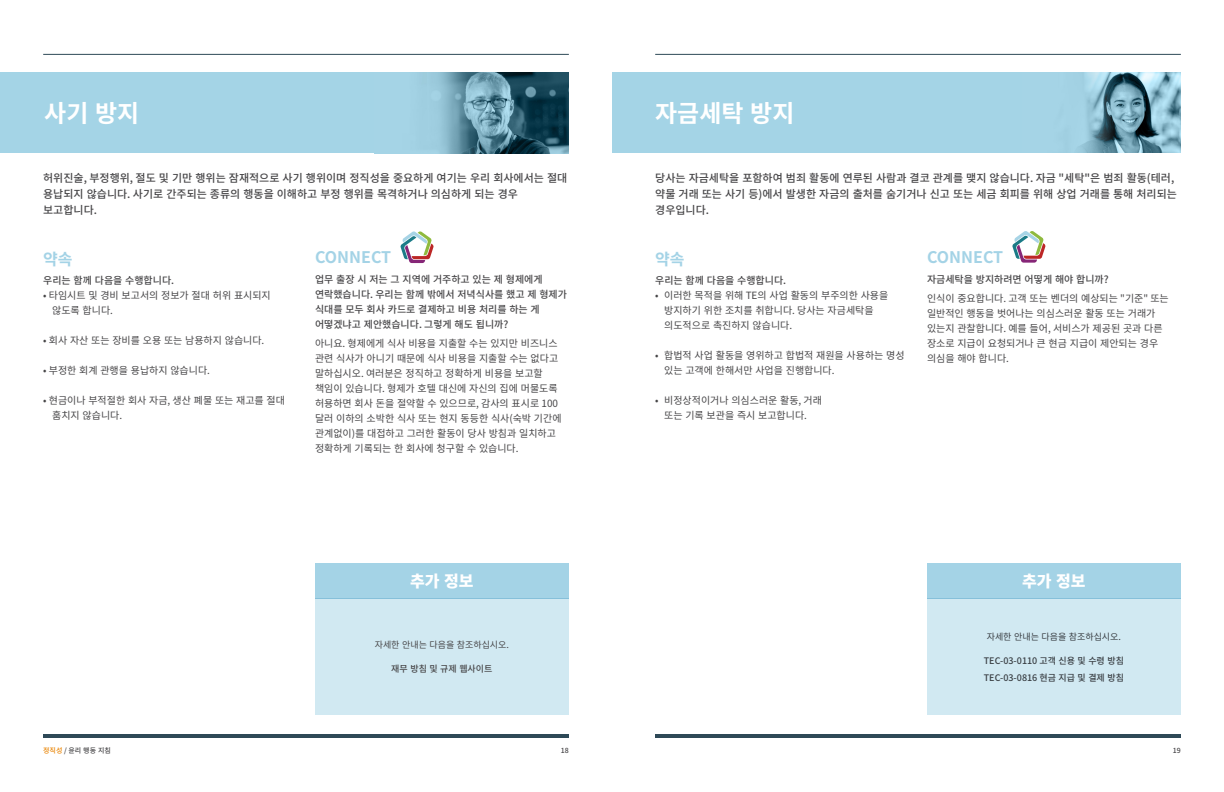
<style>
.page{position:relative;width:1224px;height:792px;background:#fff}
.page>*{position:absolute;margin:0;border:0;box-sizing:border-box;transform-origin:0 0}
.t1{font:700 24px "Noto Sans CJ Kkr";color:#fff}
.t2{font:700 16px "Noto Sans CJ Kkr";color:#a4d3e6}
.t3{font:900 16px "Noto Sans CJ Kkr";color:#fff}
.t4{font:500 11px/16px "Noto Sans CJ Kkr";color:#464547}
.t5{font:10px/15px "Noto Sans CJ Kkr";color:#464547}
.t6{font:500 10px/15px "Noto Sans CJ Kkr";color:#464547}
.t7{font:500 9px/16.5px "Noto Sans CJ Kkr";color:#464547}
.t8{font:9px "Noto Sans CJ Kkr";color:#464547}
.t9{font:500 7px "Noto Sans CJ Kkr";letter-spacing:.005em;color:#464547}
.s1{color:#e98300}
</style>
<div class="page">
<hr style="left:655px;top:734px;width:526px;height:4px;background:#2e4957">
<hr style="left:655px;top:54px;width:526px;height:1px;background:#2e4957">
<hr style="left:43px;top:734px;width:526px;height:4px;background:#2e4957">
<hr style="left:43px;top:54px;width:526px;height:1px;background:#2e4957">
<div style="left:612px;top:72px;width:569px;height:81px;background:#a4d4e6"></div>
<img style="left:1080px;top:72px;width:101px;height:81px">
<div style="left:0;top:72px;width:569px;height:81px;background:#a4d4e6"></div>
<img style="left:431px;top:72px;width:138px;height:81px">
<div style="left:315px;top:598px;width:254px;height:117px;background:#d1e9f2"></div>
<div style="left:315px;top:563px;width:254px;height:35px;background:#a4d3e6"></div>
<div style="left:927px;top:598px;width:254px;height:117px;background:#d1e9f2"></div>
<div style="left:927px;top:563px;width:254px;height:35px;background:#a4d3e6"></div>
<svg style="left:400px;top:231px;width:34px;height:32px"></svg>
<svg style="left:1012px;top:231px;width:34px;height:32px"></svg>
<h1 class="t1" style="left:44px;top:100px;width:97px">사기 방지</h1>
<p class="t4" style="left:43px;top:171px;width:526px">허위진술, 부정행위, 절도 및 기만 행위는 잠재적으로 사기 행위이며 정직성을 중요하게 여기는 우리 회사에서는 절대 용납되지 않습니다. 사기로 간주되는 종류의 행동을 이해하고 부정 행위를 목격하거나 의심하게 되는 경우 보고합니다.</p>
<h2 class="t2" style="left:43px;top:250px;width:31px">약속</h2>
<p class="t6" style="left:43px;top:273px;width:132px">우리는 함께 다음을 수행합니다.</p>
<p class="t5" style="left:52px;top:288px;width:220px;text-indent:-9px">• 타임시트 및 경비 보고서의 정보가 절대 허위 표시되지 않도록 합니다.</p>
<p class="t5" style="left:43px;top:333px;width:223px">• 회사 자산 또는 장비를 오용 또는 남용하지 않습니다.</p>
<p class="t5" style="left:43px;top:363px;width:168px">• 부정한 회계 관행을 용납하지 않습니다.</p>
<p class="t5" style="left:52px;top:393px;width:234px;text-indent:-9px">• 현금이나 부적절한 회사 자금, 생산 폐물 또는 재고를 절대 훔치지 않습니다.</p>
<h2 class="t2" style="left:315px;top:248px;width:78px">CONNECT</h2>
<p class="t6" style="left:315px;top:272px;width:254px">업무 출장 시 저는 그 지역에 거주하고 있는 제 형제에게 연락했습니다. 우리는 함께 밖에서 저녁식사를 했고 제 형제가 식대를 모두 회사 카드로 결제하고 비용 처리를 하는 게 어떻겠냐고 제안했습니다. 그렇게 해도 됩니까?</p>
<p class="t5" style="left:315px;top:336px;width:248px">아니요. 형제에게 식사 비용을 지출할 수는 있지만 비즈니스 관련 식사가 아니기 때문에 식사 비용을 지출할 수는 없다고 말하십시오. 여러분은 정직하고 정확하게 비용을 보고할 책임이 있습니다. 형제가 호텔 대신에 자신의 집에 머물도록 허용하면 회사 돈을 절약할 수 있으므로, 감사의 표시로 100 달러 이하의 소박한 식사 또는 현지 동등한 식사(숙박 기간에 관계없이)를 대접하고 그러한 활동이 당사 방침과 일치하고 정확하게 기록되는 한 회사에 청구할 수 있습니다.</p>
<h2 class="t3" style="left:410px;top:572px;width:65px">추가 정보</h2>
<p class="t8" style="left:375px;top:640px;width:136px">자세한 안내는 다음을 참조하십시오.</p>
<p class="t7" style="left:391px;top:661px;width:103px">재무 방침 및 규제 웹사이트</p>
<h1 class="t1" style="left:655px;top:100px;width:141px">자금세탁 방지</h1>
<p class="t4" style="left:655px;top:171px;width:523px">당사는 자금세탁을 포함하여 범죄 활동에 연루된 사람과 결코 관계를 맺지 않습니다. 자금 "세탁"은 범죄 활동(테러, 약물 거래 또는 사기 등)에서 발생한 자금의 출처를 숨기거나 신고 또는 세금 회피를 위해 상업 거래를 통해 처리되는 경우입니다.</p>
<h2 class="t2" style="left:655px;top:250px;width:31px">약속</h2>
<p class="t6" style="left:655px;top:273px;width:132px">우리는 함께 다음을 수행합니다.</p>
<p class="t5" style="left:664px;top:288px;width:226px;text-indent:-9px">• 이러한 목적을 위해 TE의 사업 활동의 부주의한 사용을 방지하기 위한 조치를 취합니다. 당사는 자금세탁을 의도적으로 촉진하지 않습니다.</p>
<p class="t5" style="left:664px;top:348px;width:242px;text-indent:-9px">• 합법적 사업 활동을 영위하고 합법적 재원을 사용하는 명성 있는 고객에 한해서만 사업을 진행합니다.</p>
<p class="t5" style="left:664px;top:393px;width:159px;text-indent:-9px">• 비정상적이거나 의심스러운 활동, 거래 또는 기록 보관을 즉시 보고합니다.</p>
<h2 class="t2" style="left:927px;top:248px;width:78px">CONNECT</h2>
<p class="t6" style="left:927px;top:272px;width:183px">자금세탁을 방지하려면 어떻게 해야 합니까?</p>
<p class="t5" style="left:927px;top:291px;width:243px">인식이 중요합니다. 고객 또는 벤더의 예상되는 "기준" 또는 일반적인 행동을 벗어나는 의심스러운 활동 또는 거래가 있는지 관찰합니다. 예를 들어, 서비스가 제공된 곳과 다른 장소로 지급이 요청되거나 큰 현금 지급이 제안되는 경우 의심을 해야 합니다.</p>
<h2 class="t3" style="left:1022px;top:572px;width:65px">추가 정보</h2>
<p class="t8" style="left:987px;top:632px;width:136px">자세한 안내는 다음을 참조하십시오.</p>
<p class="t7" style="left:984px;top:653px;width:142px">TEC-03-0110 고객 신용 및 수령 방침<br>TEC-03-0816 현금 지급 및 결제 방침</p>
<p class="t9" style="left:43px;top:746px;width:69px"><span class="s1">정직성</span> / 윤리 행동 지침</p>
<p class="t9" style="left:561px;top:746px;width:10px">18</p>
<p class="t9" style="left:1173px;top:746px;width:10px">19</p>
</div>
